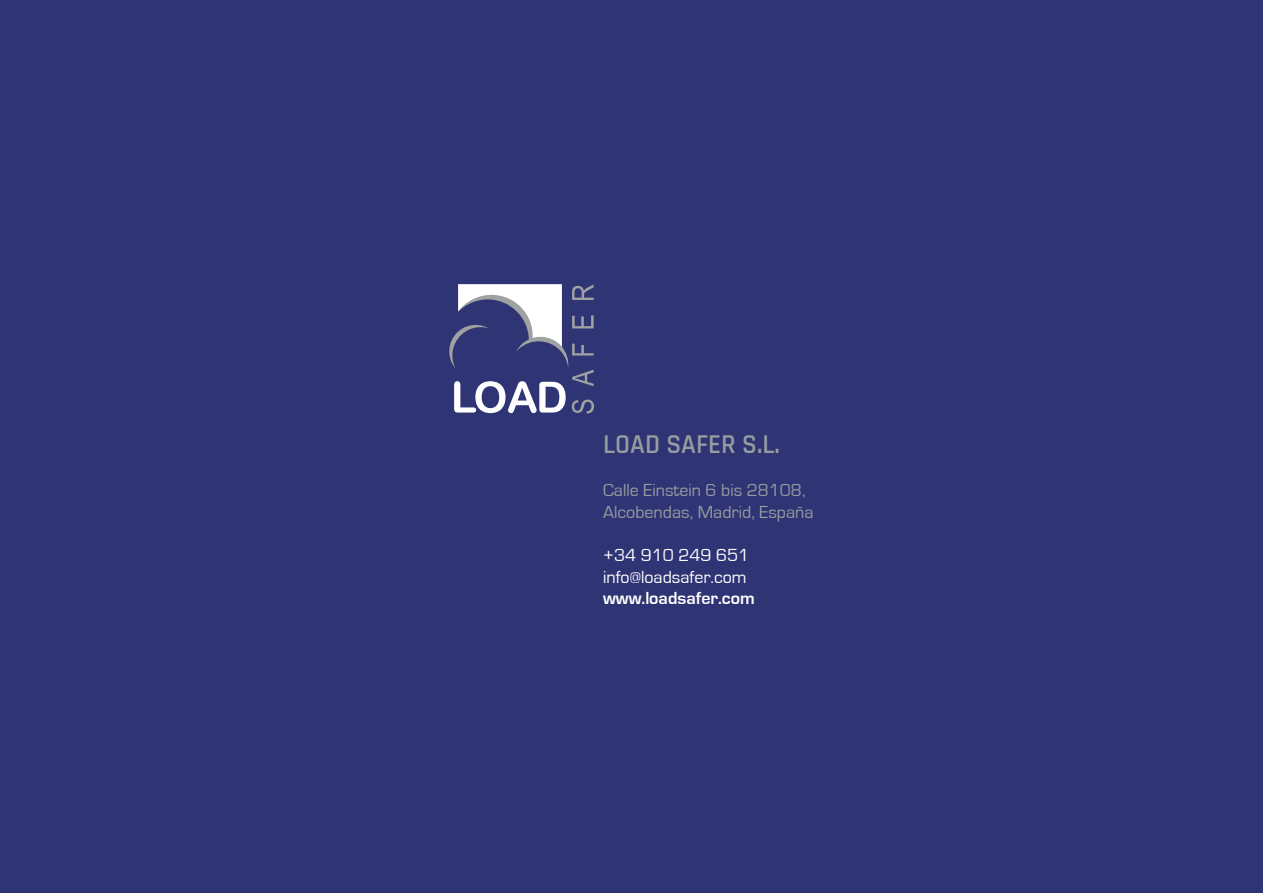
<style>
.page{position:relative;width:1263px;height:893px;background:#2e3474}
.page>*{position:absolute;margin:0;border:0;box-sizing:border-box;transform-origin:0 0}
.t1{font:600 27px "Rajdhani";color:#979d9f}
.t2{font:18px/21.6px "Eurostile";color:#979c9f}
.t3{font:18px/21.6px "Eurostile";color:#fff}
.t4{font:700 18px "Eurostile";color:#fff}
</style>
<div class="page">
<svg style="left:449px;top:284px;width:145px;height:130px"></svg>
<h1 class="t1" style="left:603px;top:428px;width:178px">LOAD SAFER S.L.</h1>
<p class="t2" style="left:603px;top:480px;width:212px">Calle Einstein 6 bis 28108,<br>Alcobendas, Madrid, España</p>
<p class="t3" style="left:603px;top:545px;width:147px">+34 910 249 651 info@loadsafer.com</p>
<p class="t4" style="left:603px;top:589px;width:153px">www.loadsafer.com</p>
</div>
